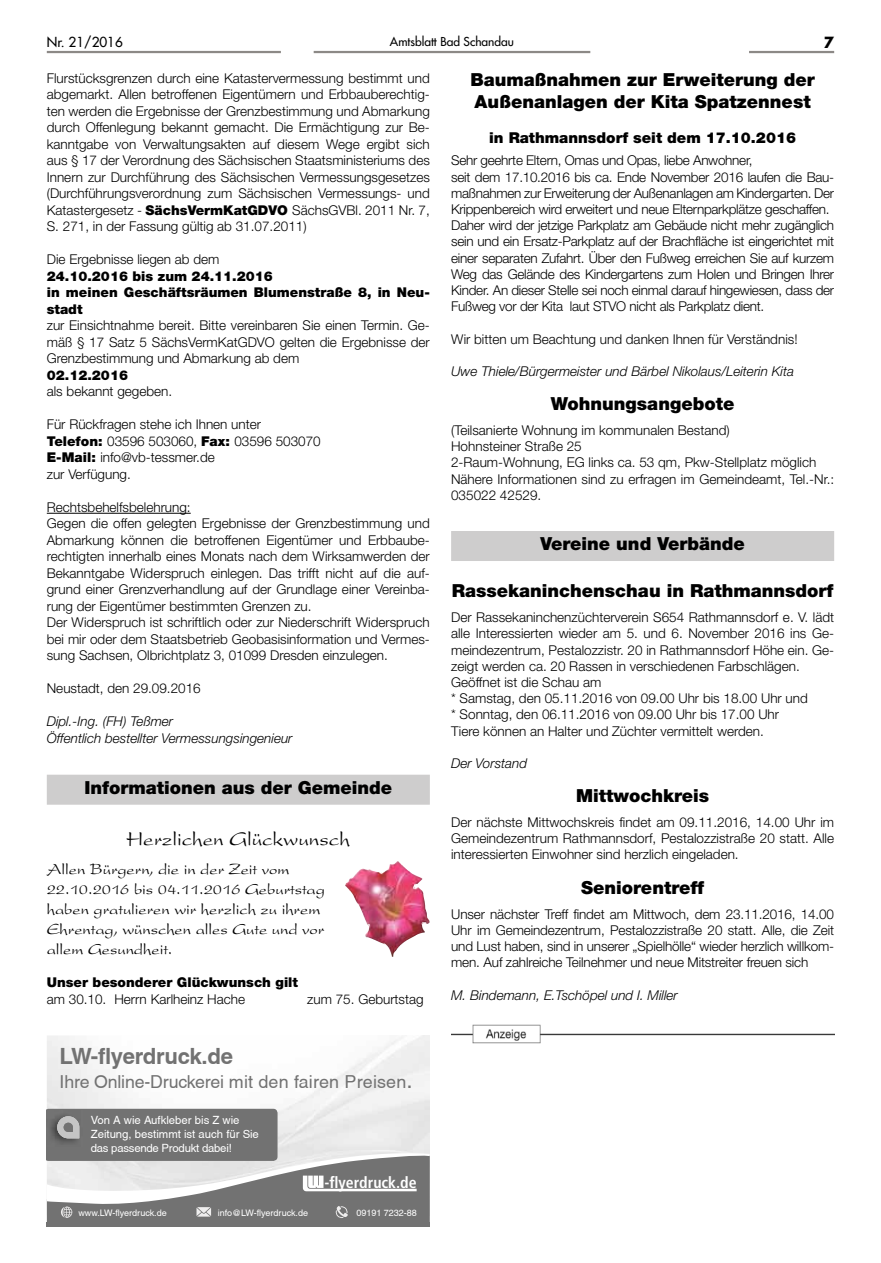
<style>
.page{position:relative;width:881px;height:1263px;background:#fff}
.page>*{position:absolute;margin:0;border:0;box-sizing:border-box;transform-origin:0 0}
.t1{font:700 22.35px "Helvetica";letter-spacing:-.01em;color:#727272}
.t2{font:21px "Present";color:#000}
.t3{font:900 18px/21.6px "Helvetica Neue LT";color:#000}
.t4{font:17.85px "Helvetica";letter-spacing:-.01em;color:#727272}
.t5{font:16.5px/20.1px "Present";color:#000}
.t6{font:700 condensed 15.75px "Frutiger LT Com";color:#fff}
.t7{font:900 15px "Helvetica Neue LT";color:#000}
.t8{font:700 15px "Futura LT";color:#000}
.t9{font:300 13.5px/16.5px "Helvetica Neue LT";color:#000;text-align:justify}
.t10{font:300 13.5px/16.2px "Helvetica Neue LT";letter-spacing:-.02em;color:#000}
.t11{font:italic 300 13.5px/16.5px "Helvetica Neue LT";color:#000}
.t12{font:900 13.5px/16.5px "Helvetica Neue LT";color:#000}
.t13{font:13.5px "Futura LT";color:#000}
.t14{font:12px "Futura LT";color:#000}
.t15{font:11.4px/13.6px "Helvetica";color:#fff}
.t16{font:9px "Helvetica";color:#fff}
.s1{font-weight:900}
.s2{font-size:22.35px}
</style>
<div class="page">
<hr style="left:313px;top:51px;width:277px;height:2px;background:#8c8986">
<hr style="left:47px;top:51px;width:234px;height:2px;background:#8c8986">
<hr style="left:748px;top:51px;width:85px;height:2px;background:#8c8986">
<hr style="left:47px;top:513px;width:144px;height:1px;background:#000">
<div style="left:47px;top:775px;width:382px;height:30px;background:#cecdcd"></div>
<div style="left:451px;top:531px;width:382px;height:30px;background:#cecdcd"></div>
<img style="left:345px;top:861px;width:52px;height:59px">
<img style="left:451px;top:1025px;width:382px;height:18px">
<div style="left:47px;top:1222px;width:382px;height:5px;background:#727272"></div>
<svg style="left:47px;top:1109px;width:382px;height:113px;background:#a2a2a2"></svg>
<p class="t13" style="left:47px;top:33px;width:78px">Nr. 21/2016</p>
<p class="t14" style="left:390px;top:33px;width:126px">Amtsblatt Bad Schandau</p>
<p class="t8" style="left:823px;top:33px;width:12px">7</p>
<p class="t9" style="left:47px;top:70px;width:384px">Flurstücksgrenzen durch eine Katastervermessung bestimmt und abgemarkt. Allen betroffenen Eigentümern und Erbbauberechtig&shy;ten werden die Ergebnisse der Grenzbestimmung und Abmarkung durch Offenlegung bekannt gemacht. Die Ermächtigung zur Be&shy;kanntgabe von Verwaltungsakten auf diesem Wege ergibt sich aus § 17 der Verordnung des Sächsischen Staatsministeriums des Innern zur Durchführung des Sächsischen Vermessungsgesetzes (Durchführungsverordnung zum Sächsischen Vermessungs- und Katastergesetz - <span class="s1">SächsVermKatGDVO</span> SächsGVBl. 2011 Nr. 7, S. 271, in der Fassung gültig ab 31.07.2011)</p>
<p class="t9" style="left:47px;top:251px;width:174px">Die Ergebnisse liegen ab dem</p>
<p class="t12" style="left:47px;top:268px;width:384px">24.10.2016 bis zum 24.11.2016<br>in meinen Geschäftsräumen Blumenstraße 8, in Neu&shy;stadt</p>
<p class="t9" style="left:47px;top:317px;width:384px">zur Einsichtnahme bereit. Bitte vereinbaren Sie einen Termin. Ge&shy;mäß § 17 Satz 5 SächsVermKatGDVO gelten die Ergebnisse der Grenzbestimmung und Abmarkung ab dem</p>
<p class="t12" style="left:47px;top:367px;width:83px">02.12.2016</p>
<p class="t9" style="left:47px;top:383px;width:127px">als bekannt gegeben.</p>
<p class="t9" style="left:47px;top:416px;width:275px;text-align:left">Für Rückfragen stehe ich Ihnen unter<br><span class="s1">Telefon:</span> 03596 503060, <span class="s1">Fax:</span> 03596 503070<br><span class="s1">E-Mail:</span> info@vb-tessmer.de<br>zur Verfügung.</p>
<p class="t9" style="left:47px;top:498px;width:384px;text-align:left">Rechtsbehelfsbelehrung:<br>Gegen die offen gelegten Ergebnisse der Grenzbestimmung und Abmarkung können die betroffenen Eigentümer und Erbbaube&shy;rechtigten innerhalb eines Monats nach dem Wirksamwerden der Bekanntgabe Widerspruch einlegen. Das trifft nicht auf die auf&shy;grund einer Grenzverhandlung auf der Grundlage einer Vereinba&shy;rung der Eigentümer bestimmten Grenzen zu.<br>Der Widerspruch ist schriftlich oder zur Niederschrift Widerspruch bei mir oder dem Staatsbetrieb Geobasisinformation und Vermes&shy;sung Sachsen, Olbrichtplatz 3, 01099 Dresden einzulegen.</p>
<p class="t9" style="left:47px;top:680px;width:155px">Neustadt, den 29.09.2016</p>
<p class="t11" style="left:47px;top:713px;width:247px">Dipl.-Ing. (FH) Teßmer<br>Öffentlich bestellter Vermessungsingenieur</p>
<h3 class="t3" style="left:84px;top:777px;width:309px">Informationen aus der Gemeinde</h3>
<h2 class="t2" style="left:127px;top:827px;width:224px">Herzlichen Glückwunsch</h2>
<p class="t5" style="left:47px;top:859px;width:279px">Allen Bürgern, die in der Zeit vom 22.10.2016 bis 04.11.2016 Geburtstag haben gratulieren wir herzlich zu ihrem Ehrentag, wünschen alles Gute und vor allem Gesundheit.</p>
<p class="t12" style="left:47px;top:974px;width:253px">Unser besonderer Glückwunsch gilt</p>
<p class="t9" style="left:47px;top:990px;width:200px">am 30.10. Herrn Karlheinz Hache</p>
<p class="t9" style="left:307px;top:990px;width:118px">zum 75. Geburtstag</p>
<h3 class="t3" style="left:470px;top:69px;width:346px">Baumaßnahmen zur Erweiterung der<br>Außenanlagen der Kita Spatzennest</h3>
<p class="t7" style="left:489px;top:128px;width:308px">in Rathmannsdorf seit dem 17.10.2016</p>
<p class="t10" style="left:451px;top:152px;width:384px">Sehr geehrte Eltern, Omas und Opas, liebe Anwohner,<br>seit dem 17.10.2016 bis ca. Ende November 2016 laufen die Bau&shy;maßnahmen zur Erweiterung der Außenanlagen am Kindergarten. Der Krippenbereich wird erweitert und neue Elternparkplätze geschaffen.<br>Daher wird der jetzige Parkplatz am Gebäude nicht mehr zugänglich sein und ein Ersatz-Parkplatz auf der Brachfläche ist eingerichtet mit einer separaten Zufahrt. Über den Fußweg erreichen Sie auf kurzem Weg das Gelände des Kindergartens zum Holen und Bringen Ihrer Kinder. An dieser Stelle sei noch einmal darauf hingewiesen, dass der Fußweg vor der Kita laut STVO nicht als Parkplatz dient.</p>
<p class="t9" style="left:451px;top:330px;width:348px">Wir bitten um Beachtung und danken Ihnen für Verständnis!</p>
<p class="t11" style="left:451px;top:363px;width:344px">Uwe Thiele/Bürgermeister und Bärbel Nikolaus/Leiterin Kita</p>
<h3 class="t3" style="left:550px;top:393px;width:185px">Wohnungsangebote</h3>
<p class="t9" style="left:451px;top:422px;width:384px;text-align:left">(Teilsanierte Wohnung im kommunalen Bestand)<br>Hohnsteiner Straße 25<br>2-Raum-Wohnung, EG links ca. 53 qm, Pkw-Stellplatz möglich Nähere Informationen sind zu erfragen im Gemeindeamt, Tel.-Nr.:<br>035022 42529.</p>
<h3 class="t3" style="left:540px;top:533px;width:206px">Vereine und Verbände</h3>
<h3 class="t3" style="left:451px;top:580px;width:383px">Rassekaninchenschau in Rathmannsdorf</h3>
<p class="t9" style="left:451px;top:609px;width:384px;text-align:left">Der Rassekaninchenzüchterverein S654 Rathmannsdorf e. V. lädt alle Interessierten wieder am 5. und 6. November 2016 ins Ge&shy;meindezentrum, Pestalozzistr. 20 in Rathmannsdorf Höhe ein. Ge&shy;zeigt werden ca. 20 Rassen in verschiedenen Farbschlägen.<br>Geöffnet ist die Schau am<br>* Samstag, den 05.11.2016 von 09.00 Uhr bis 18.00 Uhr und<br>* Sonntag, den 06.11.2016 von 09.00 Uhr bis 17.00 Uhr<br>Tiere können an Halter und Züchter vermittelt werden.</p>
<p class="t11" style="left:451px;top:755px;width:78px">Der Vorstand</p>
<h3 class="t3" style="left:576px;top:785px;width:134px">Mittwochkreis</h3>
<p class="t9" style="left:451px;top:814px;width:384px">Der nächste Mittwochskreis findet am 09.11.2016, 14.00 Uhr im Gemeindezentrum Rathmannsdorf, Pestalozzistraße 20 statt. Alle interessierten Einwohner sind herzlich eingeladen.</p>
<h3 class="t3" style="left:581px;top:876px;width:124px">Seniorentreff</h3>
<p class="t9" style="left:451px;top:905px;width:384px">Unser nächster Treff findet am Mittwoch, dem 23.11.2016, 14.00<br>Uhr im Gemeindezentrum, Pestalozzistraße 20 statt. Alle, die Zeit und Lust haben, sind in unserer „Spielhölle“ wieder herzlich willkom&shy;men. Auf zahlreiche Teilnehmer und neue Mitstreiter freuen sich</p>
<p class="t11" style="left:451px;top:986px;width:228px">M. Bindemann, E.Tschöpel und I. Miller</p>
<h1 class="t1" style="left:60px;top:1043px;width:175px">LW-flyerdruck.de</h1>
<h3 class="t4" style="left:60px;top:1072px;width:354px">Ihre Online-Druckerei mit den fairen Preisen<span class="s2">.</span></h3>
<p class="t15" style="left:91px;top:1113px;width:169px">Von A wie Aufkleber bis Z wie<br>Zeitung, bestimmt ist auch für Sie das passende Produkt dabei!</p>
<p class="t6" style="left:324px;top:1173px;width:94px">-flyerdruck.de</p>
<p class="t16" style="left:78px;top:1207px;width:90px">www.LW-flyerdruck.de</p>
<p class="t16" style="left:218px;top:1207px;width:92px">info@LW-flyerdruck.de</p>
<p class="t16" style="left:356px;top:1207px;width:62px">09191 7232-88</p>
</div>
